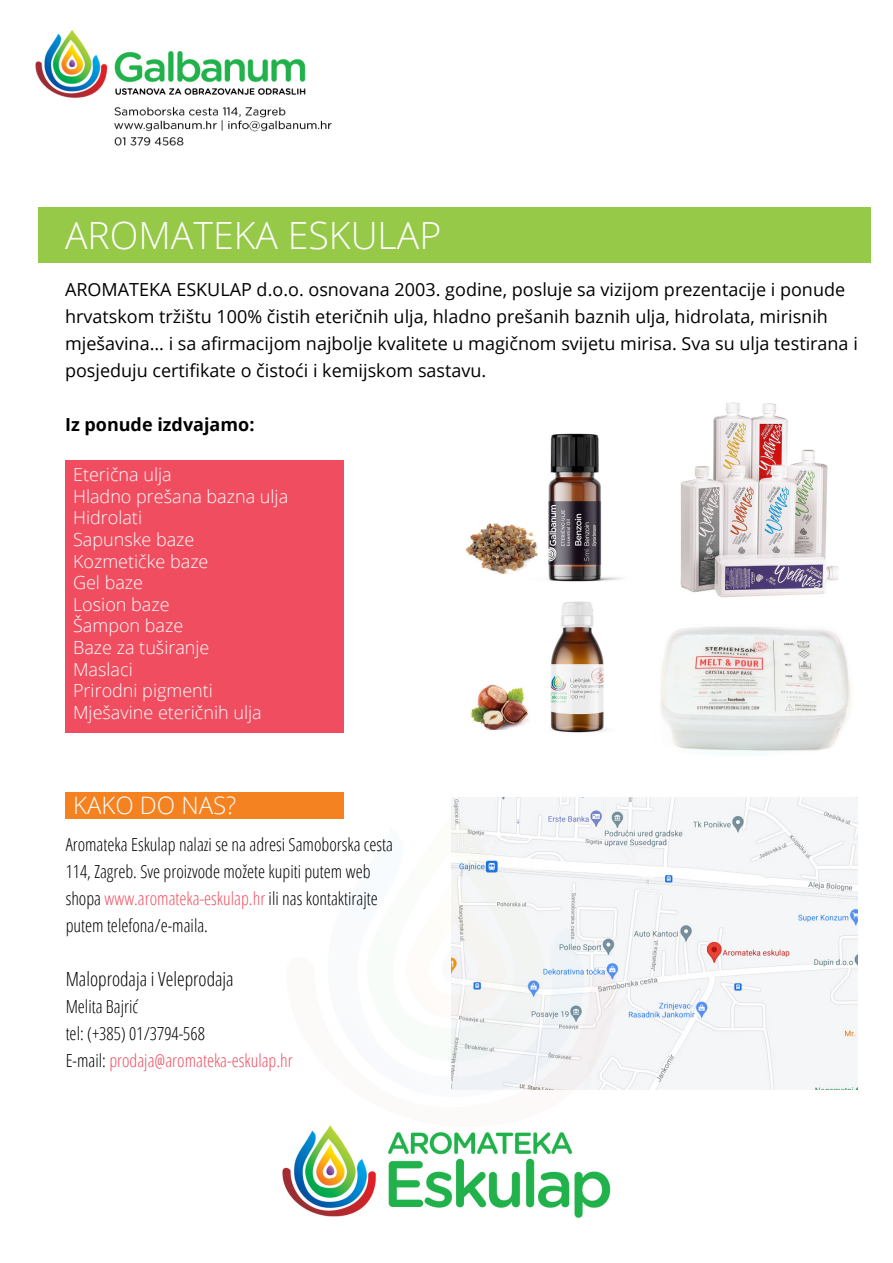
<style>
.page{position:relative;width:893px;height:1263px;background:#fff}
.page>*{position:absolute;margin:0;border:0;box-sizing:border-box;transform-origin:0 0}
.t1{font:300 37.5px "Open Sans";color:#fff}
.t2{font:300 24px "Open Sans";color:#fff}
.t3{font:300 condensed 19.5px "Open Sans";color:#000}
.t4{font:18px/27px "Open Sans";color:#000}
.t5{font:300 condensed 18px/27px "Open Sans";color:#000}
.t6{font:300 18px/21.6px "Open Sans";color:#fff}
.t7{font:700 18px "Open Sans";color:#000}
.s1{color:#f04e60}
</style>
<div class="page">
<div style="left:38px;top:207px;width:833px;height:55px;background:#95c947"></div>
<div style="left:65px;top:460px;width:279px;height:272px;background:#f04e60"></div>
<div style="left:65px;top:791px;width:279px;height:27px;background:#f58220"></div>
<img style="left:282px;top:1143px;width:329px;height:75px">
<img style="left:465px;top:433px;width:157px;height:149px">
<img style="left:680px;top:402px;width:159px;height:196px">
<img style="left:660px;top:627px;width:191px;height:128px">
<img style="left:470px;top:601px;width:136px;height:132px">
<img style="left:452px;top:797px;width:406px;height:293px">
<img style="left:35px;top:29px;width:297px;height:117px">
<img style="left:264px;top:803px;width:371px;height:340px">
<p class="t1" style="left:65px;top:210px;width:378px">AROMATEKA ESKULAP</p>
<p class="t4" style="left:65px;top:276px;width:794px">AROMATEKA ESKULAP d.o.o. osnovana 2003. godine, posluje sa vizijom prezentacije i ponude hrvatskom tržištu 100% čistih eteričnih ulja, hladno prešanih baznih ulja, hidrolata, mirisnih mješavina... i sa afirmacijom najbolje kvalitete u magičnom svijetu mirisa. Sva su ulja testirana i posjeduju certifikate o čistoći i kemijskom sastavu.</p>
<p class="t7" style="left:65px;top:412px;width:191px">Iz ponude izdvajamo:</p>
<p class="t6" style="left:73px;top:463px;width:100px">Eterična ulja</p>
<p class="t6" style="left:73px;top:485px;width:217px">Hladno prešana bazna ulja</p>
<p class="t6" style="left:73px;top:507px;width:70px">Hidrolati</p>
<p class="t6" style="left:73px;top:528px;width:123px">Sapunske baze</p>
<p class="t6" style="left:73px;top:550px;width:137px">Kozmetičke baze<br>Gel baze</p>
<p class="t6" style="left:73px;top:593px;width:138px">Losion baze<br>Šampon baze<br>Baze za tuširanje</p>
<p class="t6" style="left:73px;top:658px;width:141px">Maslaci<br>Prirodni pigmenti</p>
<p class="t6" style="left:73px;top:701px;width:190px">Mješavine eteričnih ulja</p>
<p class="t2" style="left:73px;top:789px;width:165px">KAKO DO NAS?</p>
<p class="t5" style="left:66px;top:830px;width:329px">Aromateka Eskulap nalazi se na adresi Samoborska cesta 114, Zagreb. Sve proizvode možete kupiti putem web shopa <span class="s1">www.aromateka-eskulap.hr</span> ili nas kontaktirajte putem telefona/e-maila.</p>
<p class="t3" style="left:66px;top:966px;width:170px">Maloprodaja i Veleprodaja</p>
<p class="t5" style="left:66px;top:992px;width:229px">Melita Bajrić<br>tel: (+385) 01/3794-568<br>E-mail: <span class="s1">prodaja@aromateka-eskulap.hr</span></p>
</div>
